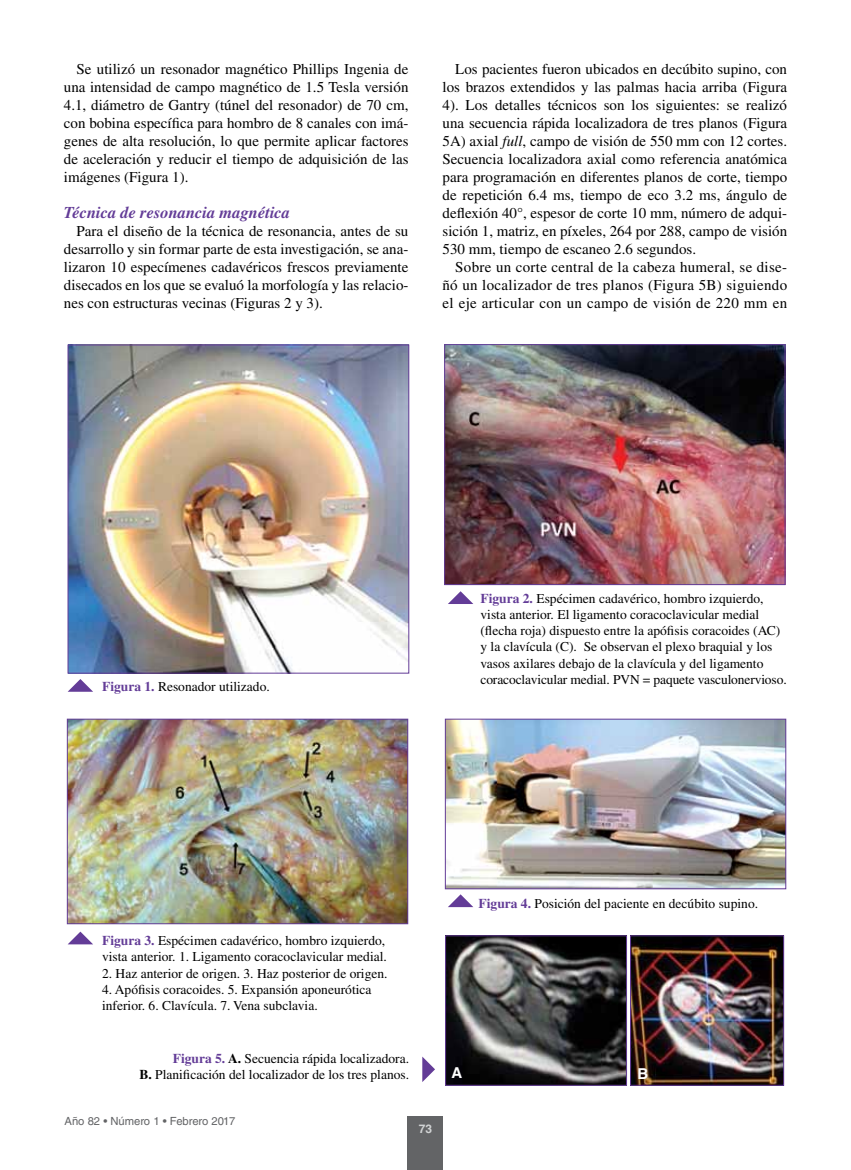
<style>
.page{position:relative;width:851px;height:1170px;background:#fff}
.page>*{position:absolute;margin:0;border:0;box-sizing:border-box;transform-origin:0 0}
.t1{font:italic 700 16.5px "Times LT Std";color:#633c97}
.t2{font:15px/18px "Times LT Std";color:#000;text-align:justify}
.t3{font:700 15px "Helvetica LT Std";color:#fff}
.t4{font:13.5px/16.2px "Times LT Std";color:#000}
.t5{font:700 12px "Helvetica LT Std";color:#d1d3d4}
.t6{font:11.25px "Helvetica LT Std";color:#636466}
.s1{font-style:italic}
.s2{font-weight:700;color:#633c97}
.s3{font-weight:700}
</style>
<div class="page">
<div style="left:407px;top:1116px;width:36px;height:53px;background:#636466"></div>
<img style="left:70px;top:346px;width:337px;height:325px">
<div style="left:68px;top:344px;width:341px;height:329px;border:1px solid #633c97"></div>
<img style="left:446px;top:346px;width:337px;height:237px">
<div style="left:444px;top:344px;width:341px;height:241px;border:1px solid #633c97"></div>
<img style="left:69px;top:720px;width:337px;height:202px">
<div style="left:67px;top:718px;width:341px;height:206px;border:1px solid #633c97"></div>
<img style="left:447px;top:720px;width:337px;height:167px">
<div style="left:445px;top:718px;width:341px;height:171px;border:1px solid #633c97"></div>
<img style="left:447px;top:937px;width:177px;height:146px">
<div style="left:445px;top:935px;width:181px;height:150px;border:1px solid #633c97"></div>
<img style="left:632px;top:937px;width:149px;height:146px">
<div style="left:630px;top:935px;width:153px;height:150px;border:1px solid #633c97"></div>
<svg style="left:68px;top:679px;width:25px;height:12px"></svg>
<svg style="left:448px;top:591px;width:25px;height:13px"></svg>
<svg style="left:448px;top:894px;width:25px;height:13px"></svg>
<svg style="left:68px;top:931px;width:25px;height:13px"></svg>
<svg style="left:422px;top:1056px;width:13px;height:25px"></svg>
<p class="t2" style="left:64px;top:60px;width:346px;text-indent:13px">Se utilizó un resonador magnético Phillips Ingenia de una intensidad de campo magnético de 1.5 Tesla versión 4.1, diámetro de Gantry (túnel del resonador) de 70 cm, con bobina específica para hombro de 8 canales con imá&shy;genes de alta resolución, lo que permite aplicar factores de aceleración y reducir el tiempo de adquisición de las imágenes (Figura 1).</p>
<p class="t1" style="left:64px;top:203px;width:228px">Técnica de resonancia magnética</p>
<p class="t2" style="left:64px;top:222px;width:346px;text-indent:13px">Para el diseño de la técnica de resonancia, antes de su desarrollo y sin formar parte de esta investigación, se ana&shy;lizaron 10 especímenes cadavéricos frescos previamente disecados en los que se evaluó la morfología y las relacio&shy;nes con estructuras vecinas (Figuras 2 y 3).</p>
<p class="t2" style="left:442px;top:60px;width:346px;text-indent:13px">Los pacientes fueron ubicados en decúbito supino, con los brazos extendidos y las palmas hacia arriba (Figura 4). Los detalles técnicos son los siguientes: se realizó una secuencia rápida localizadora de tres planos (Figura 5A) axial <span class="s1">full</span>, campo de visión de 550 mm con 12 cortes.<br>Secuencia localizadora axial como referencia anatómica para programación en diferentes planos de corte, tiempo de repetición 6.4 ms, tiempo de eco 3.2 ms, ángulo de deflexión 40°, espesor de corte 10 mm, número de adqui&shy;sición 1, matriz, en píxeles, 264 por 288, campo de visión 530 mm, tiempo de escaneo 2.6 segundos.</p>
<p class="t2" style="left:442px;top:258px;width:346px;text-indent:13px">Sobre un corte central de la cabeza humeral, se dise&shy;ñó un localizador de tres planos (Figura 5B) siguiendo el eje articular con un campo de visión de 220 mm en</p>
<p class="t4" style="left:102px;top:678px;width:169px"><span class="s2">Figura 1.</span> Resonador utilizado.</p>
<p class="t4" style="left:480px;top:590px;width:308px"><span class="s2">Figura 2.</span> Espécimen cadavérico, hombro izquierdo, vista anterior. El ligamento coracoclavicular medial (flecha roja) dispuesto entre la apófisis coracoides (AC) y la clavícula (C). Se observan el plexo braquial y los vasos axilares debajo de la clavícula y del ligamento coracoclavicular medial. PVN = paquete vasculonervioso.</p>
<p class="t4" style="left:102px;top:932px;width:286px"><span class="s2">Figura 3.</span> Espécimen cadavérico, hombro izquierdo, vista anterior. 1. Ligamento coracoclavicular medial.</p>
<p class="t4" style="left:102px;top:964px;width:287px">2. Haz anterior de origen. 3. Haz posterior de origen.</p>
<p class="t4" style="left:102px;top:980px;width:271px">4. Apófisis coracoides. 5. Expansión aponeurótica inferior. 6. Clavícula. 7. Vena subclavia.</p>
<p class="t4" style="left:139px;top:1049px;width:271px;text-align:right"><span class="s2">Figura 5.</span> <span class="s3">A.</span> Secuencia rápida localizadora.<br><span class="s3">B.</span> Planificación del localizador de los tres planos.</p>
<p class="t6" style="left:64px;top:1114px;width:172px">Año 82 • Número 1 • Febrero 2017</p>
<p class="t5" style="left:419px;top:1121px;width:15px">73</p>
<p class="t4" style="left:478px;top:895px;width:281px"><span class="s2">Figura 4.</span> Posición del paciente en decúbito supino.</p>
<p class="t3" style="left:451px;top:1063px;width:12px">A</p>
<p class="t3" style="left:637px;top:1064px;width:12px">B</p>
</div>
